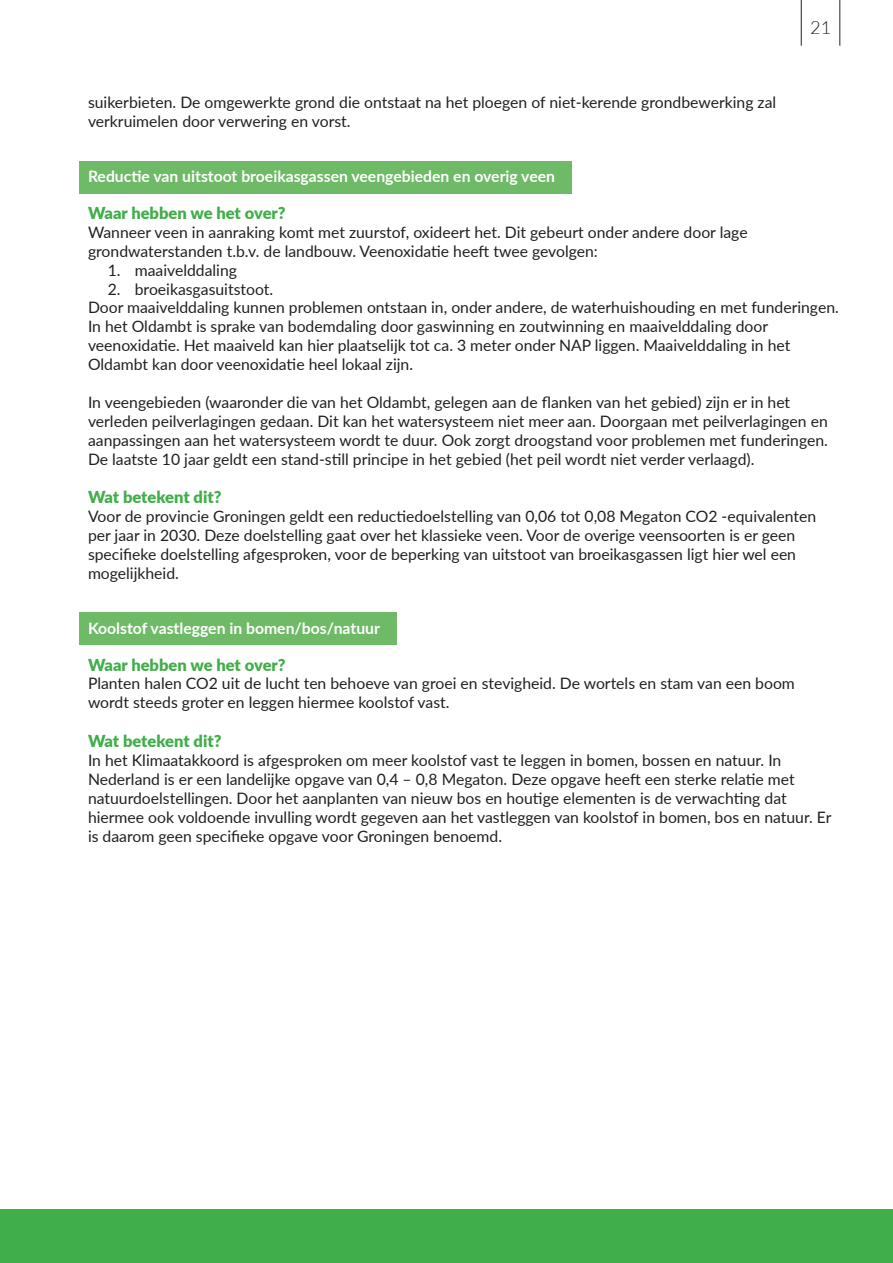
<style>
.page{position:relative;width:893px;height:1263px;background:#fff}
.page>*{position:absolute;margin:0;border:0;box-sizing:border-box;transform-origin:0 0}
.t1{font:300 18px "Lato";color:#231f20}
.H3_-groen{font:900 16.5px "Lato";color:#40ae49}
.Broodtekst{font:15.75px/18.9px "Lato";color:#231f20}
.Titel___kleurbalk{font:700 15.75px "Lato";color:#fff}
</style>
<div class="page">
<div style="left:80px;top:161px;width:492px;height:33px;background:#6eba66"></div>
<div style="left:80px;top:612px;width:317px;height:33px;background:#6eba66"></div>
<div style="left:0;top:1209px;width:893px;height:54px;background:#40ae49"></div>
<hr style="left:801px;top:0;width:1px;height:46px;background:#231f20">
<hr style="left:840px;top:0;width:1px;height:46px;background:#231f20">
<p class="Broodtekst" style="left:88px;top:93px;width:690px">suikerbieten. De omgewerkte grond die ontstaat na het ploegen of niet-kerende grondbewerking zal verkruimelen door verwering en vorst.</p>
<p class="t1" style="left:810px;top:18px;width:22px">21</p>
<p class="Titel___kleurbalk" style="left:88px;top:165px;width:469px">Reductie van uitstoot broeikasgassen veengebieden en overig veen</p>
<p class="H3_-groen" style="left:88px;top:200px;width:199px">Waar hebben we het over?</p>
<p class="Broodtekst" style="left:88px;top:222px;width:661px">Wanneer veen in aanraking komt met zuurstof, oxideert het. Dit gebeurt onder andere door lage grondwaterstanden t.b.v. de landbouw. Veenoxidatie heeft twee gevolgen:</p>
<p class="Broodtekst" style="left:108px;top:260px;width:131px">1. maaivelddaling</p>
<p class="Broodtekst" style="left:108px;top:279px;width:167px">2. broeikasgasuitstoot.</p>
<p class="Broodtekst" style="left:88px;top:298px;width:752px">Door maaivelddaling kunnen problemen ontstaan in, onder andere, de waterhuishouding en met funderingen.<br>In het Oldambt is sprake van bodemdaling door gaswinning en zoutwinning en maaivelddaling door veenoxidatie. Het maaiveld kan hier plaatselijk tot ca. 3 meter onder NAP liggen. Maaivelddaling in het Oldambt kan door veenoxidatie heel lokaal zijn.</p>
<p class="Broodtekst" style="left:88px;top:392px;width:741px">In veengebieden (waaronder die van het Oldambt, gelegen aan de flanken van het gebied) zijn er in het verleden peilverlagingen gedaan. Dit kan het watersysteem niet meer aan. Doorgaan met peilverlagingen en aanpassingen aan het watersysteem wordt te duur. Ook zorgt droogstand voor problemen met funderingen.<br>De laatste 10 jaar geldt een stand-still principe in het gebied (het peil wordt niet verder verlaagd).</p>
<p class="H3_-groen" style="left:88px;top:485px;width:135px">Wat betekent dit?</p>
<p class="Broodtekst" style="left:88px;top:506px;width:730px">Voor de provincie Groningen geldt een reductiedoelstelling van 0,06 tot 0,08 Megaton CO2 -equivalenten per jaar in 2030. Deze doelstelling gaat over het klassieke veen. Voor de overige veensoorten is er geen specifieke doelstelling afgesproken, voor de beperking van uitstoot van broeikasgassen ligt hier wel een mogelijkheid.</p>
<p class="Titel___kleurbalk" style="left:88px;top:616px;width:293px">Koolstof vastleggen in bomen/bos/natuur</p>
<p class="H3_-groen" style="left:88px;top:652px;width:199px">Waar hebben we het over?</p>
<p class="Broodtekst" style="left:88px;top:674px;width:708px">Planten halen CO2 uit de lucht ten behoeve van groei en stevigheid. De wortels en stam van een boom wordt steeds groter en leggen hiermee koolstof vast.</p>
<p class="H3_-groen" style="left:88px;top:729px;width:135px">Wat betekent dit?</p>
<p class="Broodtekst" style="left:88px;top:750px;width:745px">In het Klimaatakkoord is afgesproken om meer koolstof vast te leggen in bomen, bossen en natuur. In Nederland is er een landelijke opgave van 0,4 – 0,8 Megaton. Deze opgave heeft een sterke relatie met natuurdoelstellingen. Door het aanplanten van nieuw bos en houtige elementen is de verwachting dat hiermee ook voldoende invulling wordt gegeven aan het vastleggen van koolstof in bomen, bos en natuur. Er is daarom geen specifieke opgave voor Groningen benoemd.</p>
</div>
